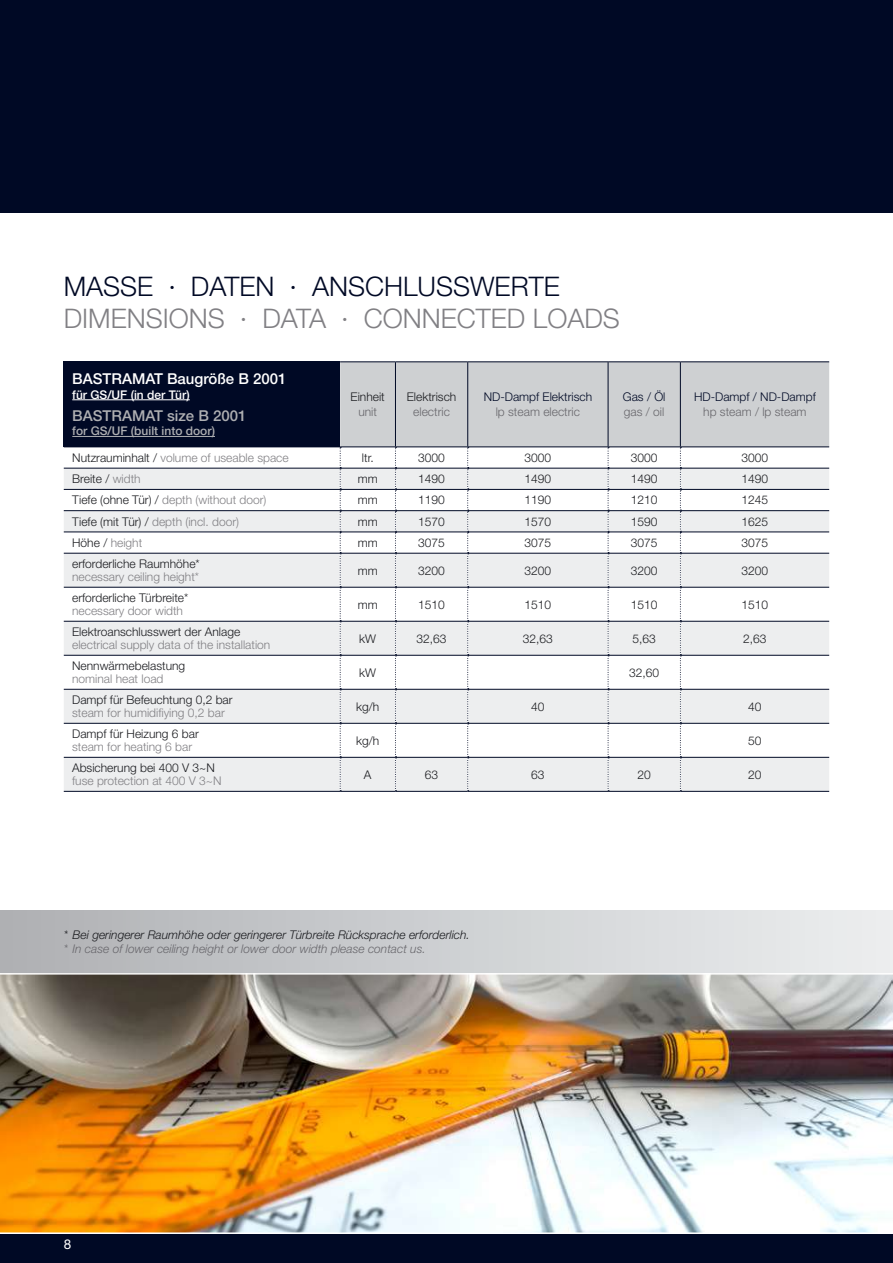
<style>
.page{position:relative;width:893px;height:1263px;background:#fff}
.page>*{position:absolute;margin:0;border:0;box-sizing:border-box;transform-origin:0 0}
.t1{font:300 27px "Helvetica Neue LT Std";color:#818084}
.t2{font:300 27px "Helvetica Neue LT Std";color:#000925}
.t3{font:500 15px "Helvetica Neue LT Std";color:#fff}
.t4{font:500 15px "Helvetica Neue LT Std";color:#aeafb2}
.t5{font:13.5px "Helvetica Neue LT Std";color:#fff}
.t6{font:300 12px "Helvetica Neue LT Std";color:#1b1c20}
.t7{font:300 12px "Helvetica Neue LT Std";color:#818084}
.t8{font:italic 300 12px "Helvetica Neue LT Std";color:#1b1c20}
.t9{font:italic 300 12px "Helvetica Neue LT Std";color:#68676c}
.t10{font:300 12px "Helvetica Neue LT Std";color:#68676c}
.t11{font:300 12px "Helvetica Neue LT Std";color:#000925}
.t12{font:500 12px "Helvetica Neue LT Std";color:#aeafb2}
.t13{font:500 12px "Helvetica Neue LT Std";color:#fff}
.s1{color:#1b1c20}
.s2{color:#818084}
</style>
<div class="page">
<div style="left:0;top:0;width:893px;height:213px;background:#000925"></div>
<div style="left:0;top:910px;width:893px;height:64px;background:linear-gradient(to right,#afb0b4,#edeff0)"></div>
<div style="left:0;top:1233px;width:893px;height:30px;background:#000925"></div>
<div style="left:64px;top:362px;width:276px;height:85px;background:#000925"></div>
<svg style="left:64px;top:469px;width:276px;height:186px;fill:#edeeef"></svg>
<svg style="left:64px;top:690px;width:276px;height:101px;fill:#edeeef"></svg>
<hr style="left:64px;top:361px;width:276px;height:1px;background:#000925">
<hr style="left:340px;top:361px;width:55px;height:1px;background:#000925">
<hr style="left:395px;top:361px;width:73px;height:1px;background:#000925">
<hr style="left:468px;top:361px;width:140px;height:1px;background:#000925">
<hr style="left:608px;top:361px;width:72px;height:1px;background:#000925">
<hr style="left:680px;top:361px;width:149px;height:1px;background:#000925">
<hr style="left:64px;top:468px;width:276px;height:1px;background:#000925">
<hr style="left:64px;top:489px;width:276px;height:1px;background:#000925">
<hr style="left:64px;top:510px;width:276px;height:1px;background:#000925">
<hr style="left:64px;top:532px;width:276px;height:1px;background:#000925">
<hr style="left:64px;top:553px;width:276px;height:1px;background:#000925">
<hr style="left:64px;top:587px;width:276px;height:1px;background:#000925">
<hr style="left:64px;top:621px;width:276px;height:1px;background:#000925">
<hr style="left:64px;top:791px;width:276px;height:1px;background:#000925">
<hr style="left:340px;top:791px;width:55px;height:1px;background:#000925">
<hr style="left:395px;top:791px;width:73px;height:1px;background:#000925">
<hr style="left:468px;top:791px;width:140px;height:1px;background:#000925">
<hr style="left:608px;top:791px;width:72px;height:1px;background:#000925">
<hr style="left:680px;top:791px;width:149px;height:1px;background:#000925">
<hr style="left:64px;top:655px;width:276px;height:1px;background:#000925">
<hr style="left:64px;top:689px;width:276px;height:1px;background:#000925">
<hr style="left:64px;top:723px;width:276px;height:1px;background:#000925">
<svg style="left:340px;top:362px;width:489px;height:429px"></svg>
<hr style="left:64px;top:757px;width:276px;height:1px;background:#000925">
<hr style="left:72px;top:399px;width:118px;height:1px;background:#fff">
<hr style="left:72px;top:436px;width:143px;height:1px;background:#aeafb2">
<img style="left:0;top:974px;width:893px;height:258px">
<hr style="left:0;top:1232px;width:893px;height:2px;background:#fff">
<hr style="left:0;top:973px;width:893px;height:1px;background:#fff">
<h1 class="t2" style="left:64px;top:270px;width:498px">MASSE · DATEN · ANSCHLUSSWERTE</h1>
<h1 class="t1" style="left:64px;top:302px;width:558px">DIMENSIONS · DATA · CONNECTED LOADS</h1>
<p class="t3" style="left:72px;top:370px;width:216px">BASTRAMAT Baugröße B 2001</p>
<p class="t13" style="left:72px;top:387px;width:119px">für GS/UF (in der Tür)</p>
<p class="t4" style="left:72px;top:407px;width:176px">BASTRAMAT size B 2001</p>
<p class="t12" style="left:72px;top:424px;width:144px">for GS/UF (built into door)</p>
<p class="t6" style="left:351px;top:390px;width:36px">Einheit</p>
<p class="t10" style="left:358px;top:404px;width:20px">unit</p>
<p class="t6" style="left:407px;top:390px;width:51px">Elektrisch</p>
<p class="t10" style="left:413px;top:404px;width:38px">electric</p>
<p class="t11" style="left:484px;top:390px;width:110px">ND-Dampf Elektrisch</p>
<p class="t10" style="left:496px;top:404px;width:86px">lp steam electric</p>
<p class="t11" style="left:623px;top:390px;width:44px">Gas / Öl</p>
<p class="t10" style="left:624px;top:404px;width:42px">gas / oil</p>
<p class="t11" style="left:694px;top:390px;width:123px">HD-Dampf / ND-Dampf</p>
<p class="t10" style="left:703px;top:404px;width:105px">hp steam / lp steam</p>
<p class="t7" style="left:72px;top:450px;width:218px"><span class="s1">Nutzrauminhalt /</span> volume of useable space</p>
<p class="t6" style="left:362px;top:450px;width:13px">ltr.</p>
<p class="t6" style="left:418px;top:450px;width:28px">3000</p>
<p class="t6" style="left:524px;top:450px;width:28px">3000</p>
<p class="t6" style="left:631px;top:450px;width:28px">3000</p>
<p class="t6" style="left:742px;top:450px;width:28px">3000</p>
<p class="t6" style="left:72px;top:471px;width:70px">Breite / <span class="s2">width</span></p>
<p class="t6" style="left:358px;top:471px;width:21px">mm</p>
<p class="t6" style="left:418px;top:471px;width:28px">1490</p>
<p class="t6" style="left:524px;top:471px;width:28px">1490</p>
<p class="t6" style="left:631px;top:471px;width:28px">1490</p>
<p class="t6" style="left:742px;top:471px;width:28px">1490</p>
<p class="t7" style="left:72px;top:493px;width:196px"><span class="s1">Tiefe (ohne Tür) /</span> depth (without door)</p>
<p class="t6" style="left:358px;top:493px;width:21px">mm</p>
<p class="t6" style="left:418px;top:493px;width:28px">1190</p>
<p class="t6" style="left:524px;top:493px;width:28px">1190</p>
<p class="t6" style="left:631px;top:493px;width:28px">1210</p>
<p class="t6" style="left:741px;top:493px;width:28px">1245</p>
<p class="t7" style="left:72px;top:514px;width:168px"><span class="s1">Tiefe (mit Tür) /</span> depth (incl. door)</p>
<p class="t6" style="left:358px;top:514px;width:21px">mm</p>
<p class="t6" style="left:418px;top:514px;width:28px">1570</p>
<p class="t6" style="left:524px;top:514px;width:28px">1570</p>
<p class="t6" style="left:631px;top:514px;width:28px">1590</p>
<p class="t6" style="left:741px;top:514px;width:28px">1625</p>
<p class="t7" style="left:72px;top:535px;width:72px"><span class="s1">Höhe /</span> height</p>
<p class="t6" style="left:358px;top:535px;width:21px">mm</p>
<p class="t6" style="left:418px;top:535px;width:28px">3075</p>
<p class="t6" style="left:524px;top:535px;width:28px">3075</p>
<p class="t6" style="left:631px;top:535px;width:28px">3075</p>
<p class="t6" style="left:741px;top:535px;width:28px">3075</p>
<p class="t6" style="left:72px;top:556px;width:129px">erforderliche Raumhöhe*</p>
<p class="t7" style="left:72px;top:569px;width:128px">necessary ceiling height*</p>
<p class="t6" style="left:358px;top:563px;width:21px">mm</p>
<p class="t6" style="left:418px;top:563px;width:28px">3200</p>
<p class="t6" style="left:524px;top:563px;width:28px">3200</p>
<p class="t6" style="left:631px;top:563px;width:28px">3200</p>
<p class="t6" style="left:741px;top:563px;width:28px">3200</p>
<p class="t6" style="left:72px;top:590px;width:118px">erforderliche Türbreite*</p>
<p class="t7" style="left:72px;top:603px;width:112px">necessary door width</p>
<p class="t6" style="left:72px;top:624px;width:170px">Elektroanschlusswert der Anlage</p>
<p class="t7" style="left:72px;top:637px;width:200px">electrical supply data of the installation</p>
<p class="t6" style="left:72px;top:658px;width:115px">Nennwärmebelastung</p>
<p class="t7" style="left:72px;top:671px;width:93px">nominal heat load</p>
<p class="t6" style="left:72px;top:692px;width:162px">Dampf für Befeuchtung 0,2 bar</p>
<p class="t7" style="left:72px;top:705px;width:154px">steam for humidifiying 0,2 bar</p>
<p class="t6" style="left:72px;top:727px;width:128px">Dampf für Heizung 6 bar</p>
<p class="t7" style="left:72px;top:739px;width:122px">steam for heating 6 bar</p>
<p class="t6" style="left:72px;top:761px;width:144px">Absicherung bei 400 V 3~N</p>
<p class="t7" style="left:72px;top:773px;width:151px">fuse protection at 400 V 3~N</p>
<p class="t6" style="left:358px;top:597px;width:21px">mm</p>
<p class="t6" style="left:418px;top:597px;width:28px">1510</p>
<p class="t6" style="left:524px;top:597px;width:28px">1510</p>
<p class="t6" style="left:631px;top:597px;width:28px">1510</p>
<p class="t6" style="left:741px;top:597px;width:28px">1510</p>
<p class="t6" style="left:359px;top:631px;width:18px">kW</p>
<p class="t6" style="left:416px;top:631px;width:32px">32,63</p>
<p class="t6" style="left:523px;top:631px;width:32px">32,63</p>
<p class="t6" style="left:632px;top:631px;width:25px">5,63</p>
<p class="t6" style="left:743px;top:631px;width:25px">2,63</p>
<p class="t6" style="left:359px;top:665px;width:18px">kW</p>
<p class="t6" style="left:629px;top:665px;width:32px">32,60</p>
<p class="t6" style="left:356px;top:699px;width:25px">kg/h</p>
<p class="t6" style="left:531px;top:699px;width:15px">40</p>
<p class="t6" style="left:748px;top:699px;width:15px">40</p>
<p class="t6" style="left:356px;top:733px;width:25px">kg/h</p>
<p class="t6" style="left:748px;top:733px;width:15px">50</p>
<p class="t6" style="left:364px;top:767px;width:9px">A</p>
<p class="t6" style="left:425px;top:767px;width:15px">63</p>
<p class="t6" style="left:531px;top:767px;width:15px">63</p>
<p class="t6" style="left:637px;top:767px;width:15px">20</p>
<p class="t6" style="left:748px;top:767px;width:15px">20</p>
<p class="t8" style="left:64px;top:927px;width:408px">* Bei geringerer Raumhöhe oder geringerer Türbreite Rücksprache erforderlich.</p>
<p class="t9" style="left:64px;top:942px;width:363px">* In case of lower ceiling height or lower door width please contact us.</p>
<p class="t5" style="left:64px;top:1236px;width:9px">8</p>
</div>
